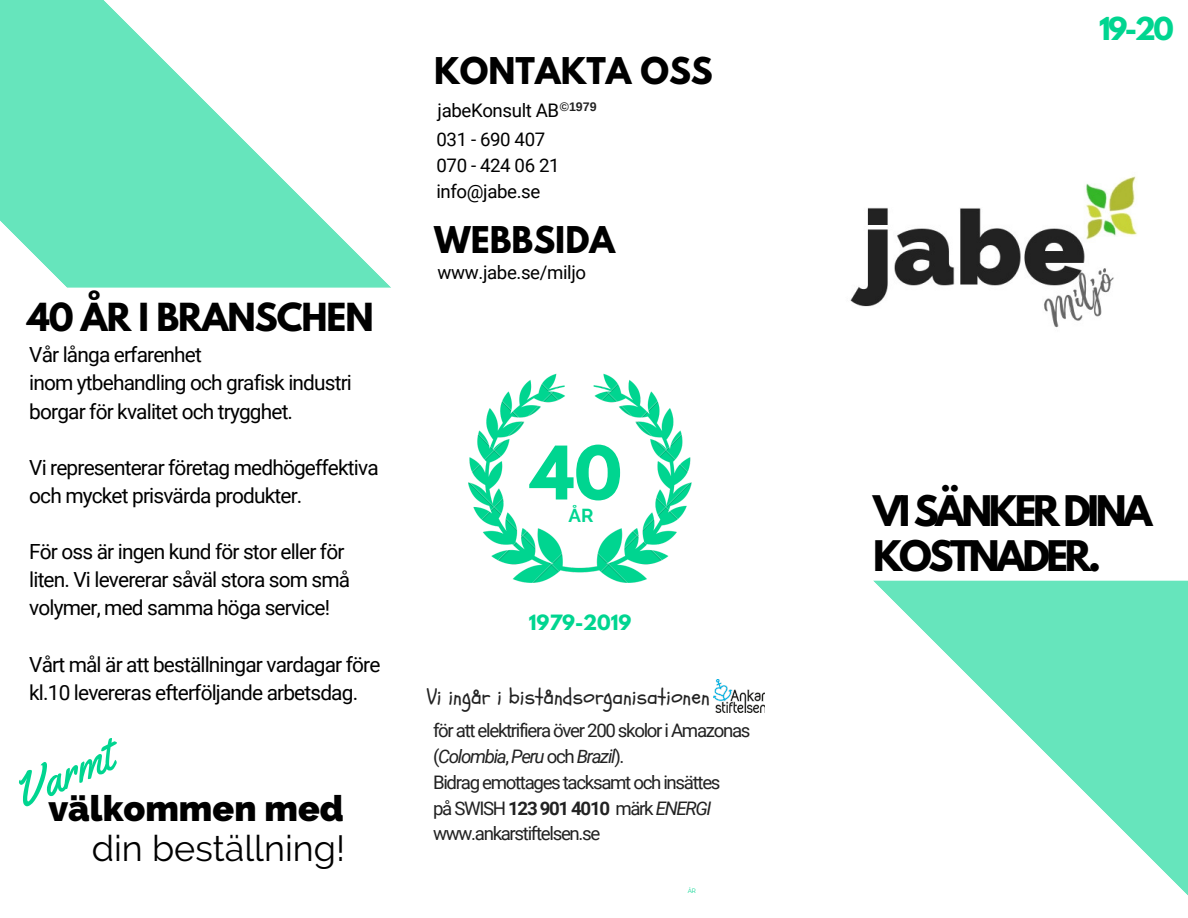
<style>
.page{position:relative;width:1188px;height:918px;background:#fff}
.page>*{position:absolute;margin:0;border:0;box-sizing:border-box;transform-origin:0 0}
.t1{font:700 65.4px "League Spartan";color:#00d590}
.t2{font:46.05px "Yellowtail";color:#00d590}
.t3{font:700 37.35px/45px "League Spartan";letter-spacing:-.09em;color:#000}
.t4{font:36px "Raleway";color:#000}
.t5{font:800 35.7px "Raleway";color:#000}
.t6{font:700 34.2px "League Spartan";letter-spacing:-.03em;color:#000}
.t7{font:700 32.7px "League Spartan";color:#000}
.t8{font:700 28.05px "League Spartan";color:#00d590}
.t9{font:21.75px "Schoolbell";color:#222}
.t10{font:20.85px/28.2px "Roboto";letter-spacing:-.04em;color:#000}
.t11{font:18.75px/25.8px "Roboto";letter-spacing:-.07em;color:#222}
.t12{font:18.75px/29.2px "Roboto";letter-spacing:-.02em;color:#000}
.t13{font:700 18.75px "League Spartan";color:#00d590}
.t14{font:700 18.75px "Raleway";color:#00d590}
.t15{font:700 12.45px "Arimo";color:#222}
.t16{font:6.15px "Raleway";color:#00d590}
.s1{font-style:italic}
.s2{font-weight:700}
</style>
<div class="page">
<svg style="left:0;top:0;width:391px;height:288px;fill:#66e5bc"></svg>
<svg style="left:873px;top:580px;width:315px;height:316px"></svg>
<img style="left:713px;top:680px;width:52px;height:32px">
<img style="left:468px;top:373px;width:224px;height:210px">
<img style="left:850px;top:176px;width:287px;height:152px">
<h3 class="t6" style="left:27px;top:300px;width:348px">40 ÅR I BRANSCHEN</h3>
<p class="t10" style="left:29px;top:341px;width:324px">Vår långa erfarenhet<br>inom ytbehandling och grafisk industri borgar för kvalitet och trygghet.</p>
<p class="t10" style="left:29px;top:454px;width:351px">Vi representerar företag medhögeffektiva och mycket prisvärda produkter.</p>
<p class="t10" style="left:29px;top:538px;width:323px">För oss är ingen kund för stor eller för liten. Vi levererar såväl stora som små volymer, med samma höga service!</p>
<p class="t10" style="left:29px;top:650px;width:353px">Vårt mål är att beställningar vardagar före kl.10 levereras efterföljande arbetsdag.</p>
<h2 class="t2" style="left:3px;top:768px;width:105px;rotate:-24deg">Varmt</h2>
<h3 class="t5" style="left:48px;top:788px;width:297px">välkommen med</h3>
<h3 class="t4" style="left:92px;top:827px;width:255px">din beställning!</h3>
<h3 class="t7" style="left:434px;top:55px;width:280px">KONTAKTA OSS</h3>
<p class="t15" style="left:560px;top:100px;width:38px">©1979</p>
<p class="t12" style="left:436px;top:96px;width:124px">jabeKonsult AB<br>031 - 690 407</p>
<p class="t12" style="left:436px;top:153px;width:125px;line-height:25.8px">070 - 424 06 21 info@jabe.se</p>
<h3 class="t7" style="left:434px;top:224px;width:182px">WEBBSIDA</h3>
<p class="t12" style="left:438px;top:258px;width:150px">www.jabe.se/miljo</p>
<h1 class="t1" style="left:531px;top:441px;width:93px">40</h1>
<p class="t14" style="left:569px;top:504px;width:26px">ÅR</p>
<p class="t13" style="left:529px;top:613px;width:104px">1979-2019</p>
<p class="t9" style="left:427px;top:683px;width:285px">Vi ingår i biståndsorganisationen</p>
<p class="t11" style="left:433px;top:718px;width:319px">för att elektrifiera över 200 skolor i Amazonas (<span class="s1">Colombia</span>, <span class="s1">Peru</span> och <span class="s1">Brazil</span>).<br>Bidrag emottages tacksamt och insättes<br>på SWISH <span class="s2">123 901 4010</span> märk <span class="s1">ENERGI </span>www.ankarstiftelsen.se</p>
<p class="t16" style="left:688px;top:887px;width:10px">ÅR</p>
<h3 class="t8" style="left:1099px;top:14px;width:76px">19-20</h3>
<h3 class="t3" style="left:873px;top:494px;width:281px">VI SÄNKER DINA<br>KOSTNADER.</h3>
</div>
